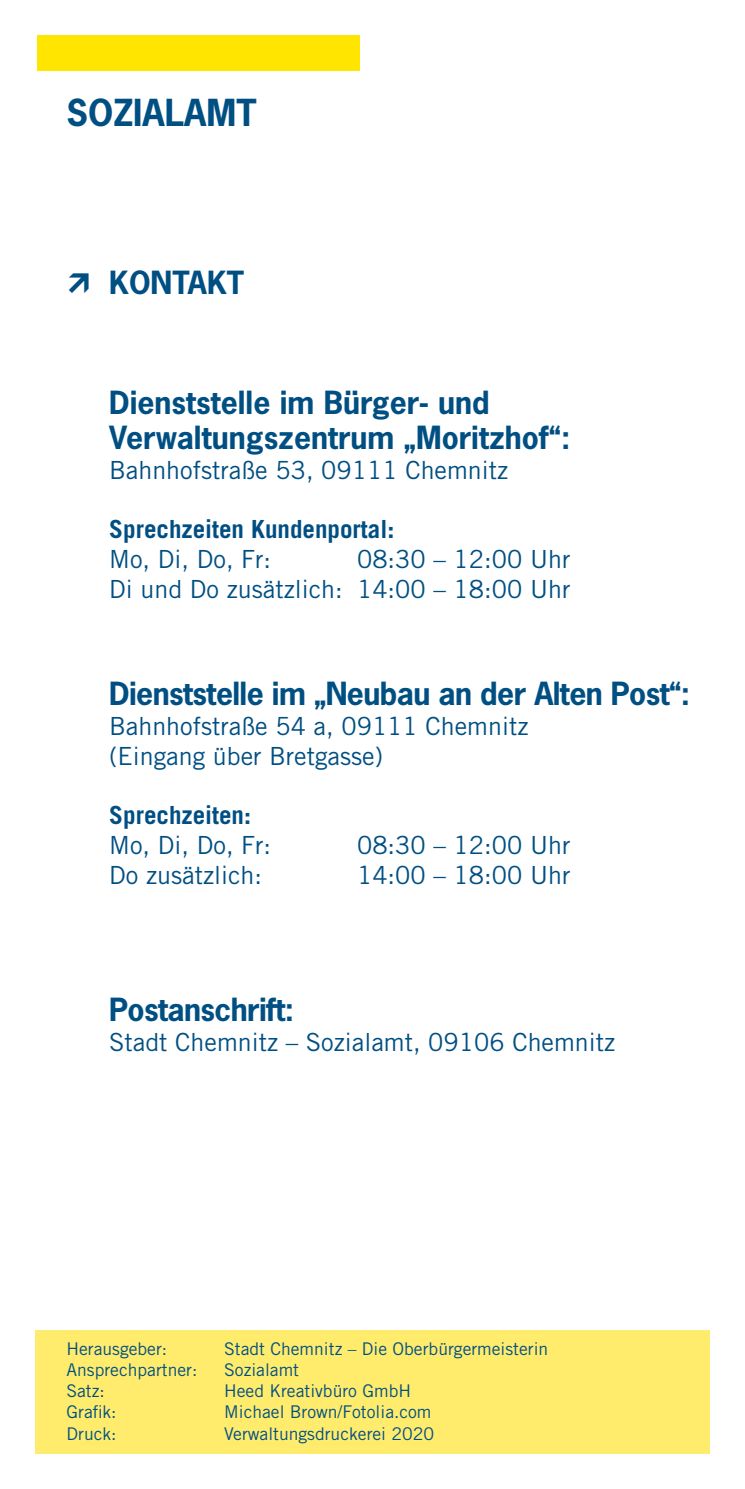
<style>
.page{position:relative;width:745px;height:1489px;background:#fff}
.page>*{position:absolute;margin:0;border:0;box-sizing:border-box;transform-origin:0 0}
.t1{font:700 35px "News Gothic";color:#004f83}
.t2{font:700 30px/35px "News Gothic";color:#004f83}
.t3{font:700 30px "News Gothic";letter-spacing:-.02em;color:#004f83}
.t4{font:25px/30px "Trade Gothic";color:#004f83;text-align:right}
.t5{font:700 25px "Trade Gothic";color:#004f83}
.t6{font:17.5px "Trade Gothic";color:#004f83}
</style>
<div class="page">
<div style="left:37px;top:35px;width:322px;height:36px;background:#ffe500"></div>
<div style="left:35px;top:1329px;width:674px;height:124px;background:#ffeb6c"></div>
<h1 class="t1" style="left:66px;top:89px;width:191px">SOZIALAMT</h1>
<p class="t2" style="left:109px;top:264px;width:40px">Kontakt</p>
<p class="t2" style="left:109px;top:385px;width:462px">Dienststelle im Bürger- und<br>Verwaltungszentrum „Moritzhof“:</p>
<p class="t4" style="left:109px;top:455px;width:400px">Bahnhofstraße 53, 09111 Chemnitz</p>
<p class="t5" style="left:109px;top:513px;width:286px">Sprechzeiten Kundenportal:</p>
<p class="t4" style="left:109px;top:544px;width:163px">Mo, Di, Do, Fr:</p>
<p class="t4" style="left:109px;top:544px;width:462px">08:30 – 12:00 Uhr<br>Di und Do zusätzlich: 14:00 – 18:00 Uhr</p>
<p class="t3" style="left:109px;top:674px;width:582px">Dienststelle im „Neubau an der Alten Post“:</p>
<p class="t4" style="left:109px;top:711px;width:420px;text-align:left">Bahnhofstraße 54 a, 09111 Chemnitz (Eingang über Bretgasse)</p>
<p class="t5" style="left:109px;top:799px;width:143px">Sprechzeiten:</p>
<p class="t4" style="left:109px;top:829px;width:163px">Mo, Di, Do, Fr:</p>
<p class="t4" style="left:357px;top:829px;width:215px">08:30 – 12:00 Uhr</p>
<p class="t4" style="left:109px;top:859px;width:154px">Do zusätzlich:</p>
<p class="t4" style="left:357px;top:859px;width:215px">14:00 – 18:00 Uhr</p>
<p class="t3" style="left:109px;top:989px;width:186px">Postanschrift:</p>
<p class="t4" style="left:109px;top:1026px;width:507px">Stadt Chemnitz – Sozialamt, 09106 Chemnitz</p>
<p class="t6" style="left:66px;top:1338px;width:102px">Herausgeber:</p>
<p class="t6" style="left:224px;top:1338px;width:325px">Stadt Chemnitz – Die Oberbürgermeisterin</p>
<p class="t6" style="left:66px;top:1359px;width:132px">Ansprechpartner:</p>
<p class="t6" style="left:224px;top:1359px;width:76px">Sozialamt</p>
<p class="t6" style="left:66px;top:1380px;width:40px">Satz:</p>
<p class="t6" style="left:224px;top:1380px;width:188px">Heed Kreativbüro GmbH</p>
<p class="t6" style="left:66px;top:1401px;width:52px">Grafik:</p>
<p class="t6" style="left:224px;top:1401px;width:209px">Michael Brown/Fotolia.com</p>
<p class="t6" style="left:66px;top:1422px;width:52px">Druck:</p>
<p class="t6" style="left:224px;top:1422px;width:211px">Verwaltungsdruckerei 2020</p>
</div>
